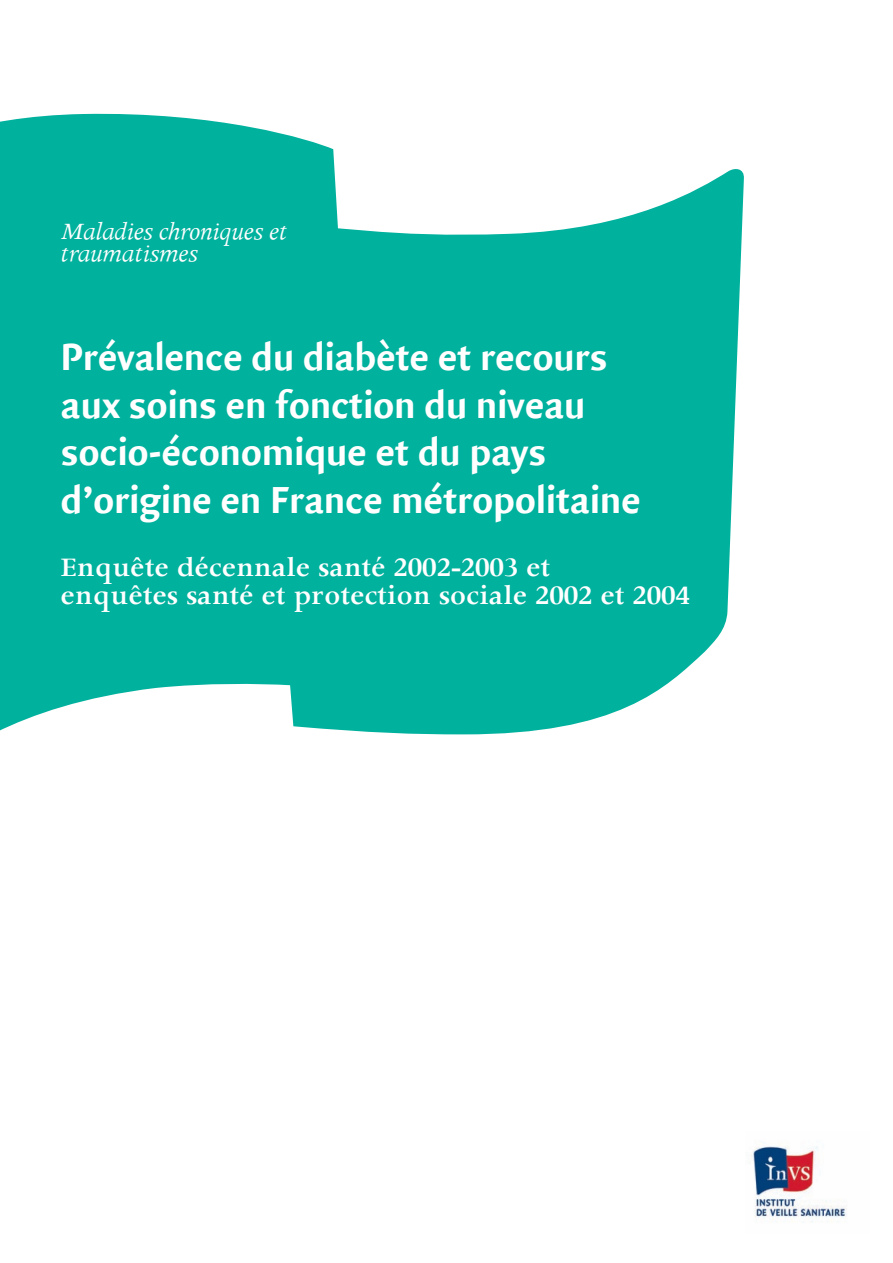
<style>
.page{position:relative;width:893px;height:1263px;background:#fff}
.page>*{position:absolute;margin:0;border:0;box-sizing:border-box;transform-origin:0 0}
._1erCouv_Titre{font:700 40.5px/47.7px "Quadraat Sans";letter-spacing:-.01em;color:#fff}
._1erCouv_SsTitre{font:600 30px/28.5px "Apollo";color:#fff}
._1erCouv_Thème{font:italic 26.25px/22.5px "Apollo";letter-spacing:-.01em;color:#fff}
</style>
<div class="page">
<svg style="left:365px;top:169px;width:379px;height:565px;background:#26bcab"></svg>
<svg style="left:0;top:114px;width:365px;height:618px;background:#13b6a4"></svg>
<img style="left:751px;top:1144px;width:96px;height:79px">
<p class="_1erCouv_Thème" style="left:61px;top:219px;width:228px">Maladies chroniques et traumatismes</p>
<p class="_1erCouv_Titre" style="left:61px;top:334px;width:582px">Prévalence du diabète et recours aux soins en fonction du niveau socio-économique et du pays d’origine en France métropolitaine</p>
<p class="_1erCouv_SsTitre" style="left:61px;top:552px;width:631px">Enquête décennale santé 2002-2003 et<br>enquêtes santé et protection sociale 2002 et 2004</p>
</div>
